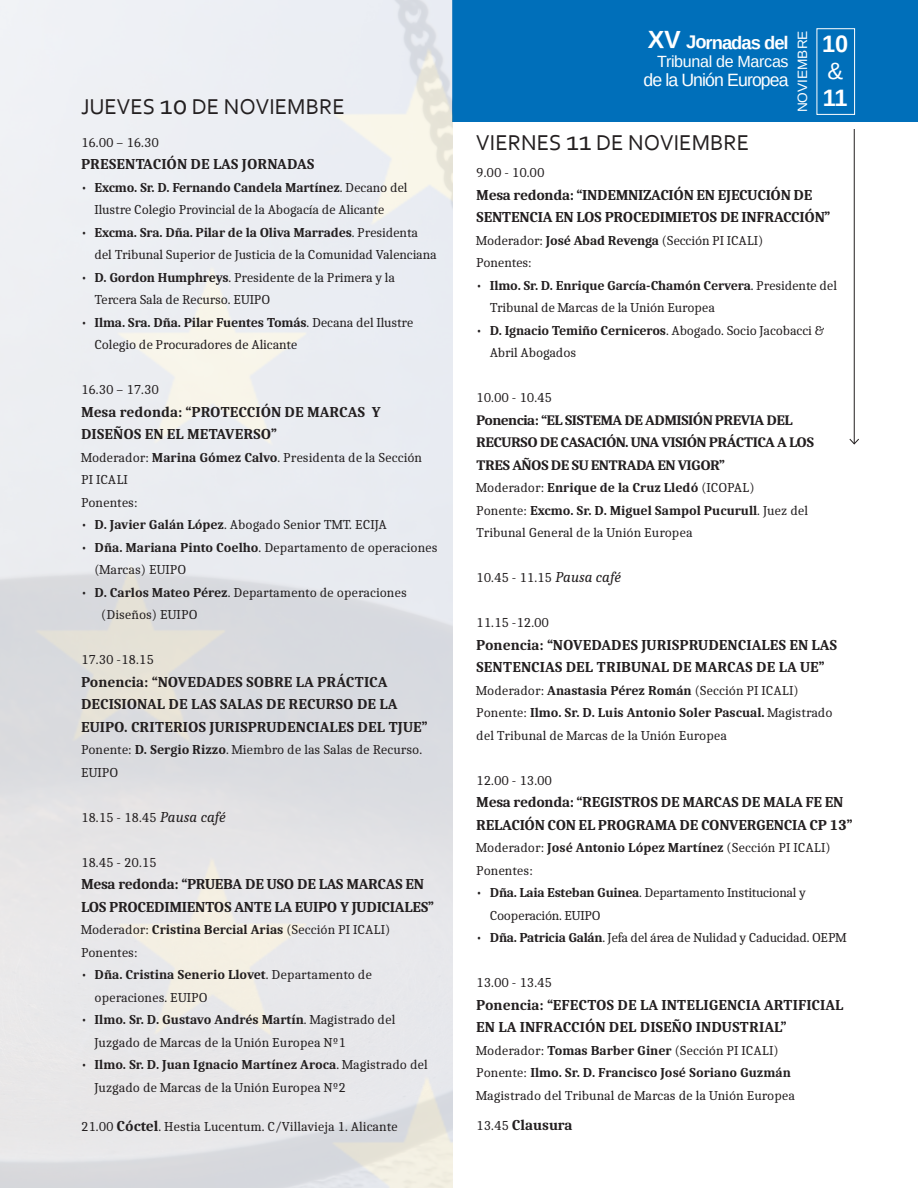
<style>
.page{position:relative;width:918px;height:1188px;background:#fff}
.page>*{position:absolute;margin:0;border:0;box-sizing:border-box;transform-origin:0 0}
.Align_Center-_Subtit{font:700 23.7px "Liberation Sans";color:#fff}
.Align_Center-_Subtit-2{font:23.7px "Liberation Sans";color:#fff}
.Align_Left-_Subtitle{font:22.5px "Corbel";color:#231f20}
.Align_Left_-_Heading{font:700 18.45px "Liberation Sans";color:#fff}
.Align_Left_-_Heading-2{font:17.85px "Liberation Sans";letter-spacing:-.05em;color:#fff}
.Align_Left_-_Heading-3{font:16.2px "Liberation Sans";letter-spacing:-.02em;color:#fff}
.Align_Left-_Subtitle-2{font:700 15px/22.5px "Caladea";color:#231f20}
.Align_Left-_Subtitle-3{font:700 15px/22.5px "Caladea";letter-spacing:-.02em;color:#231f20}
.Align_Left-_Subtitle-4{font:700 14.4px/22.5px "Caladea";letter-spacing:-.04em;color:#231f20;scale:1.04 1}
.Align_Left-_Subtitle-5{font:13.5px/22.5px "Caladea";color:#231f20}
.Align_Left-_Subtitle-6{font:13.5px/22.5px "Caladea";letter-spacing:-.02em;color:#231f20}
.Align_Left-_Subtitle-7{font:700 13.5px "Caladea";color:#231f20}
.Align_Center_-_Subti{font:13.5px "Liberation Sans";color:#fff}
.s1{font-size:24.9px}
.s2{font-size:28.5px}
.s3{font-weight:700}
.s4{font-style:italic;font-size:15px}
.s5{font-weight:700;font-size:15px}
.s6{font-weight:400}
.s7{font-weight:400;font-size:13.5px}
</style>
<div class="page">
<div style="left:453px;top:0;width:465px;height:122px;background:#006fba"></div>
<img style="left:0;top:0;width:453px;height:1188px">
<hr style="left:854px;top:129px;width:1px;height:315px;background:#231f20">
<svg style="left:849px;top:439px;width:10px;height:5px"></svg>
<div style="left:817px;top:28px;width:38px;height:87px;border:1px solid #fff"></div>
<p class="Align_Left_-_Heading" style="left:648px;top:28px;width:142px;rotate:1deg"><span class="s1">XV</span> Jornadas del</p>
<p class="Align_Left_-_Heading-3" style="left:657px;top:51px;width:133px">Tribunal de Marcas</p>
<p class="Align_Center_-_Subti" style="left:794px;top:112px;width:83px;rotate:-90deg">NOVIEMBRE</p>
<p class="Align_Center-_Subtit" style="left:822px;top:27px;width:28px">10</p>
<p class="Align_Center-_Subtit" style="left:823px;top:81px;width:26px">11</p>
<p class="Align_Center-_Subtit-2" style="left:827px;top:56px;width:17px">&amp;</p>
<p class="Align_Left_-_Heading-2" style="left:644px;top:68px;width:147px">de la Unión Europea</p>
<p class="Align_Left-_Subtitle" style="left:81px;top:93px;width:265px">JUEVES <span class="s2">10</span> DE NOVIEMBRE</p>
<p class="Align_Left-_Subtitle-5" style="left:81px;top:131px;width:80px">16.00 – 16.30</p>
<p class="Align_Left-_Subtitle" style="left:476px;top:129px;width:274px">VIERNES <span class="s2">11</span> DE NOVIEMBRE</p>
<p class="Align_Left-_Subtitle-2" style="left:81px;top:152px;width:235px">PRESENTACIÓN DE LAS JORNADAS</p>
<p class="Align_Left-_Subtitle-5" style="left:94px;top:176px;width:315px;text-indent:-14px">• <span class="s3">Excmo. Sr. D. Fernando Candela Martínez</span>. Decano del<br>Ilustre Colegio Provincial de la Abogacía de Alicante</p>
<p class="Align_Left-_Subtitle-5" style="left:94px;top:221px;width:344px;text-indent:-14px">• <span class="s3">Excma. Sra. Dña. Pilar de la Oliva Marrades</span>. Presidenta del Tribunal Superior de Justicia de la Comunidad Valenciana</p>
<p class="Align_Left-_Subtitle-5" style="left:94px;top:266px;width:302px;text-indent:-14px">• <span class="s3">D. Gordon Humphreys</span>. Presidente de la Primera y la<br>Tercera Sala de Recurso. EUIPO</p>
<p class="Align_Left-_Subtitle-5" style="left:94px;top:311px;width:320px;text-indent:-14px">• <span class="s3">Ilma. Sra. Dña. Pilar Fuentes Tomás</span>. Decana del Ilustre<br>Colegio de Procuradores de Alicante</p>
<p class="Align_Left-_Subtitle-5" style="left:81px;top:378px;width:80px">16.30 – 17.30</p>
<p class="Align_Left-_Subtitle-2" style="left:81px;top:400px;width:301px">Mesa redonda: “PROTECCIÓN DE MARCAS Y<br>DISEÑOS EN EL METAVERSO”</p>
<p class="Align_Left-_Subtitle-5" style="left:81px;top:446px;width:343px">Moderador: <span class="s3">Marina Gómez Calvo</span>. Presidenta de la Sección<br>PI ICALI</p>
<p class="Align_Left-_Subtitle-5" style="left:81px;top:491px;width:58px">Ponentes:</p>
<p class="Align_Left-_Subtitle-5" style="left:81px;top:513px;width:308px">• <span class="s3">D. Javier Galán López</span>. Abogado Senior TMT. ECIJA</p>
<p class="Align_Left-_Subtitle-5" style="left:94px;top:536px;width:345px;text-indent:-14px">• <span class="s3">Dña. Mariana Pinto Coelho</span>. Departamento de operaciones (Marcas) EUIPO</p>
<p class="Align_Left-_Subtitle-5" style="left:101px;top:581px;width:307px;text-indent:-20px">• <span class="s3">D. Carlos Mateo Pérez</span>. Departamento de operaciones (Diseños) EUIPO</p>
<p class="Align_Left-_Subtitle-5" style="left:81px;top:648px;width:74px">17.30 -18.15</p>
<p class="Align_Left-_Subtitle-2" style="left:81px;top:670px;width:348px">Ponencia: “NOVEDADES SOBRE LA PRÁCTICA<br>DECISIONAL DE LAS SALAS DE RECURSO DE LA<br>EUIPO. CRITERIOS JURISPRUDENCIALES DEL TJUE”</p>
<p class="Align_Left-_Subtitle-5" style="left:81px;top:738px;width:343px">Ponente: <span class="s3">D. Sergio Rizzo</span>. Miembro de las Salas de Recurso.<br>EUIPO</p>
<p class="Align_Left-_Subtitle-5" style="left:81px;top:806px;width:147px">18.15 - 18.45 <span class="s4">Pausa café</span></p>
<p class="Align_Left-_Subtitle-5" style="left:81px;top:851px;width:77px">18.45 - 20.15</p>
<p class="Align_Left-_Subtitle-3" style="left:81px;top:872px;width:355px">Mesa redonda: “PRUEBA DE USO DE LAS MARCAS EN<br>LOS PROCEDIMIENTOS ANTE LA EUIPO Y JUDICIALES”</p>
<p class="Align_Left-_Subtitle-5" style="left:81px;top:918px;width:311px">Moderador: <span class="s3">Cristina Bercial Arias</span> (Sección PI ICALI)</p>
<p class="Align_Left-_Subtitle-5" style="left:81px;top:941px;width:58px">Ponentes:</p>
<p class="Align_Left-_Subtitle-5" style="left:94px;top:963px;width:279px;text-indent:-14px">• <span class="s3">Dña. Cristina Senerio Llovet</span>. Departamento de operaciones. EUIPO</p>
<p class="Align_Left-_Subtitle-5" style="left:94px;top:1008px;width:302px;text-indent:-14px">• <span class="s3">Ilmo. Sr. D. Gustavo Andrés Martín</span>. Magistrado del<br>Juzgado de Marcas de la Unión Europea Nº1</p>
<p class="Align_Left-_Subtitle-5" style="left:94px;top:1053px;width:335px;text-indent:-14px">• <span class="s3">Ilmo. Sr. D. Juan Ignacio Martínez Aroca</span>. Magistrado del<br>Juzgado de Marcas de la Unión Europea Nº2</p>
<p class="Align_Left-_Subtitle-5" style="left:81px;top:1115px;width:318px">21.00 <span class="s5">Cóctel</span>. Hestia Lucentum. C/Villavieja 1. Alicante</p>
<p class="Align_Left-_Subtitle-5" style="left:476px;top:161px;width:70px">9.00 - 10.00</p>
<p class="Align_Left-_Subtitle-3" style="left:476px;top:183px;width:356px">Mesa redonda: “INDEMNIZACIÓN EN EJECUCIÓN DE<br>SENTENCIA EN LOS PROCEDIMIETOS DE INFRACCIÓN”</p>
<p class="Align_Left-_Subtitle-5" style="left:476px;top:229px;width:289px">Moderador: <span class="s3">José Abad Revenga</span> (Sección PI ICALI)</p>
<p class="Align_Left-_Subtitle-5" style="left:476px;top:251px;width:57px">Ponentes:</p>
<p class="Align_Left-_Subtitle-5" style="left:490px;top:274px;width:349px;text-indent:-14px">• <span class="s3">Ilmo. Sr. D. Enrique García-Chamón Cervera</span>. Presidente del<br>Tribunal de Marcas de la Unión Europea</p>
<p class="Align_Left-_Subtitle-5" style="left:490px;top:319px;width:336px;text-indent:-14px">• <span class="s3">D. Ignacio Temiño Cerniceros</span>. Abogado. Socio Jacobacci &amp;<br>Abril Abogados</p>
<p class="Align_Left-_Subtitle-5" style="left:476px;top:386px;width:77px">10.00 - 10.45</p>
<p class="Align_Left-_Subtitle-4" style="left:476px;top:408px;width:326px">Ponencia: “EL SISTEMA DE ADMISIÓN PREVIA DEL<br>RECURSO DE CASACIÓN. UNA VISIÓN PRÁCTICA A LOS</p>
<p class="Align_Left-_Subtitle-4" style="left:476px;top:453px;width:241px">TRES AÑOS DE SU ENTRADA EN VIGOR”</p>
<p class="Align_Left-_Subtitle-7" style="left:476px;top:480px;width:280px"><span class="s6">Moderador:</span> Enrique de la Cruz Lledó <span class="s6">(ICOPAL)</span></p>
<p class="Align_Left-_Subtitle-5" style="left:476px;top:499px;width:333px">Ponente: <span class="s3">Excmo. Sr. D. Miguel Sampol Pucurull</span>. Juez del<br>Tribunal General de la Unión Europea</p>
<p class="Align_Left-_Subtitle-5" style="left:476px;top:566px;width:147px">10.45 - 11.15 <span class="s4">Pausa café</span></p>
<p class="Align_Left-_Subtitle-5" style="left:476px;top:611px;width:74px">11.15 -12.00</p>
<p class="Align_Left-_Subtitle-2" style="left:476px;top:633px;width:362px">Ponencia: “NOVEDADES JURISPRUDENCIALES EN LAS<br>SENTENCIAS DEL TRIBUNAL DE MARCAS DE LA UE”</p>
<p class="Align_Left-_Subtitle-5" style="left:476px;top:679px;width:324px">Moderador: <span class="s3">Anastasia Pérez Román</span> (Sección PI ICALI)</p>
<p class="Align_Left-_Subtitle-5" style="left:476px;top:701px;width:358px">Ponente: <span class="s3">Ilmo. Sr. D. Luis Antonio Soler Pascual.</span> Magistrado del Tribunal de Marcas de la Unión Europea</p>
<p class="Align_Left-_Subtitle-5" style="left:476px;top:769px;width:77px">12.00 - 13.00</p>
<p class="Align_Left-_Subtitle-3" style="left:476px;top:791px;width:378px">Mesa redonda: “REGISTROS DE MARCAS DE MALA FE EN<br>RELACIÓN CON EL PROGRAMA DE CONVERGENCIA CP 13”</p>
<p class="Align_Left-_Subtitle-5" style="left:476px;top:836px;width:356px">Moderador: <span class="s3">José Antonio López Martínez</span> (Sección PI ICALI)</p>
<p class="Align_Left-_Subtitle-5" style="left:476px;top:859px;width:58px">Ponentes:</p>
<p class="Align_Left-_Subtitle-6" style="left:490px;top:881px;width:318px;text-indent:-14px">• <span class="s3">Dña. Laia Esteban Guinea</span>. Departamento Institucional y<br>Cooperación. EUIPO</p>
<p class="Align_Left-_Subtitle-6" style="left:476px;top:926px;width:372px">• <span class="s3">Dña. Patricia Galán</span>. Jefa del área de Nulidad y Caducidad. OEPM</p>
<p class="Align_Left-_Subtitle-5" style="left:476px;top:971px;width:77px">13.00 - 13.45</p>
<p class="Align_Left-_Subtitle-2" style="left:476px;top:993px;width:369px">Ponencia: “EFECTOS DE LA INTELIGENCIA ARTIFICIAL<br>EN LA INFRACCIÓN DEL DISEÑO INDUSTRIAL”</p>
<p class="Align_Left-_Subtitle-5" style="left:476px;top:1039px;width:304px">Moderador: <span class="s3">Tomas Barber Giner</span> (Sección PI ICALI)</p>
<p class="Align_Left-_Subtitle-5" style="left:476px;top:1061px;width:320px">Ponente: <span class="s3">Ilmo. Sr. D. Francisco José Soriano Guzmán<br></span>Magistrado del Tribunal de Marcas de la Unión Europea</p>
<p class="Align_Left-_Subtitle-2" style="left:476px;top:1113px;width:98px"><span class="s7">13.45</span> Clausura</p>
</div>
